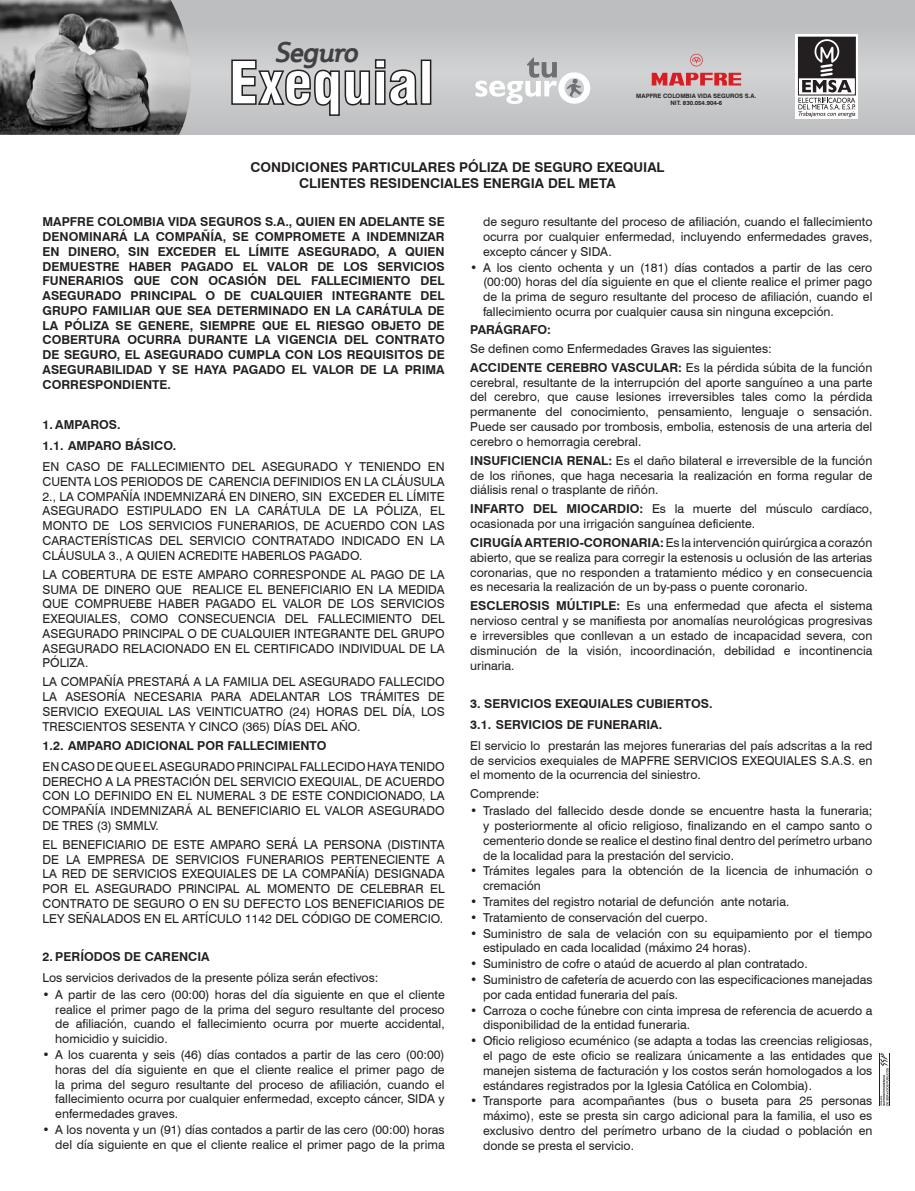
<style>
.page{position:relative;width:915px;height:1191px;background:#fff}
.page>*{position:absolute;margin:0;border:0;box-sizing:border-box;transform-origin:0 0}
.t1{font:900 condensed 58.2px "Swiss 721 BT";color:#fff}
.t2{font:italic 700 27.15px "Steinem";color:#414042}
.t3{font:700 13.5px/16.2px "Swiss 721 BT";color:#231f20;text-align:center}
.t4{font:12.3px/14.7px "Swiss 721 BT";color:#231f20;text-align:justify}
.t5{font:700 12.3px/14.7px "Swiss 721 BT";color:#231f20}
.t6{font:700 6px/6.8px "Swiss 721 BT";color:#231f20;text-align:center}
.s1{font-weight:700}
</style>
<div class="page">
<div style="left:0;top:0;width:914px;height:135px;background:linear-gradient(to bottom,#c1c3c5,#c9cacc)"></div>
<img style="left:0;top:0;width:191px;height:135px">
<svg style="left:230px;top:58px;width:188px;height:59px;background:#b1b1b3"></svg>
<div style="left:420px;top:60px;width:11px;height:45px;border:2px solid #231f20"></div>
<svg style="left:475px;top:58px;width:115px;height:46px"></svg>
<svg style="left:795px;top:34px;width:63px;height:85px"></svg>
<div style="left:798px;top:37px;width:57px;height:41px;background:#231f20"></div>
<svg style="left:801px;top:39px;width:50px;height:53px"></svg>
<svg style="left:798px;top:98px;width:57px;height:19px"></svg>
<svg style="left:651px;top:73px;width:89px;height:12px"></svg>
<svg style="left:690px;top:54px;width:12px;height:12px"></svg>
<hr style="left:879px;top:1053px;width:1px;height:53px;background:#231f20">
<hr style="left:888px;top:1053px;width:1px;height:53px;background:#231f20">
<svg style="left:880px;top:1053px;width:8px;height:52px"></svg>
<h2 class="t2" style="left:275px;top:37px;width:84px">Seguro</h2>
<h1 class="t1" style="left:228px;top:48px;width:207px">Exequial</h1>
<p class="t6" style="left:636px;top:92px;width:122px">MAPFRE COLOMBIA VIDA SEGUROS S.A.<br>NIT. 830.054.904-6</p>
<p class="t3" style="left:250px;top:159px;width:415px">CONDICIONES PARTICULARES PÓLIZA DE SEGURO EXEQUIAL<br>CLIENTES RESIDENCIALES ENERGIA DEL META</p>
<p class="t5" style="left:43px;top:214px;width:403px;text-align:justify">MAPFRE COLOMBIA VIDA SEGUROS S.A., QUIEN EN ADELANTE SE DENOMINARÁ LA COMPAÑÍA, SE COMPROMETE A INDEMNIZAR EN DINERO, SIN EXCEDER EL LÍMITE ASEGURADO, A QUIEN DEMUESTRE HABER PAGADO EL VALOR DE LOS SERVICIOS FUNERARIOS QUE CON OCASIÓN DEL FALLECIMIENTO DEL ASEGURADO PRINCIPAL O DE CUALQUIER INTEGRANTE DEL GRUPO FAMILIAR QUE SEA DETERMINADO EN LA CARÁTULA DE LA PÓLIZA SE GENERE, SIEMPRE QUE EL RIESGO OBJETO DE COBERTURA OCURRA DURANTE LA VIGENCIA DEL CONTRATO DE SEGURO, EL ASEGURADO CUMPLA CON LOS REQUISITOS DE ASEGURABILIDAD Y SE HAYA PAGADO EL VALOR DE LA PRIMA CORRESPONDIENTE.</p>
<p class="t5" style="left:43px;top:414px;width:135px;line-height:21.1px">1. AMPAROS.<br>1.1. AMPARO BÁSICO.</p>
<p class="t4" style="left:43px;top:459px;width:403px">EN CASO DE FALLECIMIENTO DEL ASEGURADO Y TENIENDO EN CUENTA LOS PERIODOS DE CARENCIA DEFINIDIOS EN LA CLÁUSULA 2., LA COMPAÑÍA INDEMNIZARÁ EN DINERO, SIN EXCEDER EL LÍMITE ASEGURADO ESTIPULADO EN LA CARÁTULA DE LA PÓLIZA, EL MONTO DE LOS SERVICIOS FUNERARIOS, DE ACUERDO CON LAS CARACTERÍSTICAS DEL SERVICIO CONTRATADO INDICADO EN LA CLÁUSULA 3., A QUIEN ACREDITE HABERLOS PAGADO.</p>
<p class="t4" style="left:43px;top:567px;width:403px">LA COBERTURA DE ESTE AMPARO CORRESPONDE AL PAGO DE LA SUMA DE DINERO QUE REALICE EL BENEFICIARIO EN LA MEDIDA QUE COMPRUEBE HABER PAGADO EL VALOR DE LOS SERVICIOS EXEQUIALES, COMO CONSECUENCIA DEL FALLECIMIENTO DEL ASEGURADO PRINCIPAL O DE CUALQUIER INTEGRANTE DEL GRUPO ASEGURADO RELACIONADO EN EL CERTIFICADO INDIVIDUAL DE LA PÓLIZA.</p>
<p class="t4" style="left:43px;top:674px;width:403px">LA COMPAÑÍA PRESTARÁ A LA FAMILIA DEL ASEGURADO FALLECIDO LA ASESORÍA NECESARIA PARA ADELANTAR LOS TRÁMITES DE SERVICIO EXEQUIAL LAS VEINTICUATRO (24) HORAS DEL DÍA, LOS TRESCIENTOS SESENTA Y CINCO (365) DÍAS DEL AÑO.</p>
<p class="t5" style="left:43px;top:738px;width:285px">1.2. AMPARO ADICIONAL POR FALLECIMIENTO</p>
<p class="t4" style="left:43px;top:759px;width:403px">EN CASO DE QUE EL ASEGURADO PRINCIPAL FALLECIDO HAYA TENIDO DERECHO A LA PRESTACIÓN DEL SERVICIO EXEQUIAL, DE ACUERDO CON LO DEFINIDO EN EL NUMERAL 3 DE ESTE CONDICIONADO, LA COMPAÑÍA INDEMNIZARÁ AL BENEFICIARIO EL VALOR ASEGURADO DE TRES (3) SMMLV.</p>
<p class="t4" style="left:43px;top:837px;width:403px">EL BENEFICIARIO DE ESTE AMPARO SERÁ LA PERSONA (DISTINTA DE LA EMPRESA DE SERVICIOS FUNERARIOS PERTENECIENTE A LA RED DE SERVICIOS EXEQUIALES DE LA COMPAÑÍA) DESIGNADA POR EL ASEGURADO PRINCIPAL AL MOMENTO DE CELEBRAR EL CONTRATO DE SEGURO O EN SU DEFECTO LOS BENEFICIARIOS DE LEY SEÑALADOS EN EL ARTÍCULO 1142 DEL CÓDIGO DE COMERCIO.</p>
<p class="t5" style="left:43px;top:949px;width:168px">2. PERÍODOS DE CARENCIA</p>
<p class="t4" style="left:43px;top:970px;width:337px">Los servicios derivados de la presente póliza serán efectivos:</p>
<p class="t4" style="left:55px;top:987px;width:391px;text-indent:-13px">• A partir de las cero (00:00) horas del día siguiente en que el cliente realice el primer pago de la prima del seguro resultante del proceso de afiliación, cuando el fallecimiento ocurra por muerte accidental, homicidio y suicidio.</p>
<p class="t4" style="left:55px;top:1047px;width:391px;text-indent:-13px">• A los cuarenta y seis (46) días contados a partir de las cero (00:00) horas del día siguiente en que el cliente realice el primer pago de la prima del seguro resultante del proceso de afiliación, cuando el fallecimiento ocurra por cualquier enfermedad, excepto cáncer, SIDA y enfermedades graves.</p>
<p class="t4" style="left:43px;top:1122px;width:403px;text-align:right">• A los noventa y un (91) días contados a partir de las cero (00:00) horas del día siguiente en que el cliente realice el primer pago de la prima</p>
<p class="t4" style="left:483px;top:214px;width:391px">de seguro resultante del proceso de afiliación, cuando el fallecimiento ocurra por cualquier enfermedad, incluyendo enfermedades graves, excepto cáncer y SIDA.</p>
<p class="t4" style="left:483px;top:260px;width:391px;text-indent:-13px">• A los ciento ochenta y un (181) días contados a partir de las cero (00:00) horas del día siguiente en que el cliente realice el primer pago de la prima de seguro resultante del proceso de afiliación, cuando el fallecimiento ocurra por cualquier causa sin ninguna excepción.</p>
<p class="t5" style="left:470px;top:322px;width:82px">PARÁGRAFO:</p>
<p class="t4" style="left:470px;top:339px;width:403px;line-height:19px">Se definen como Enfermedades Graves las siguientes:<br><span class="s1">ACCIDENTE CEREBRO VASCULAR:</span> Es la pérdida súbita de la función</p>
<p class="t4" style="left:470px;top:375px;width:403px">cerebral, resultante de la interrupción del aporte sanguíneo a una parte del cerebro, que cause lesiones irreversibles tales como la pérdida permanente del conocimiento, pensamiento, lenguaje o sensación.<br>Puede ser causado por trombosis, embolia, estenosis de una arteria del cerebro o hemorragia cerebral.</p>
<p class="t4" style="left:470px;top:453px;width:403px"><span class="s1">INSUFICIENCIA RENAL:</span> Es el daño bilateral e irreversible de la función de los riñones, que haga necesaria la realización en forma regular de diálisis renal o trasplante de riñón.</p>
<p class="t4" style="left:470px;top:501px;width:403px"><span class="s1">INFARTO DEL MIOCARDIO:</span> Es la muerte del músculo cardíaco, ocasionada por una irrigación sanguínea deficiente.</p>
<p class="t4" style="left:470px;top:535px;width:403px"><span class="s1">CIRUGÍA ARTERIO-CORONARIA:</span> Es la intervención quirúrgica a corazón abierto, que se realiza para corregir la estenosis u oclusión de las arterias coronarias, que no responden a tratamiento médico y en consecuencia es necesaria la realización de un by-pass o puente coronario.</p>
<p class="t4" style="left:470px;top:598px;width:403px"><span class="s1">ESCLEROSIS MÚLTIPLE:</span> Es una enfermedad que afecta el sistema nervioso central y se manifiesta por anomalías neurológicas progresivas e irreversibles que conllevan a un estado de incapacidad severa, con disminución de la visión, incoordinación, debilidad e incontinencia urinaria.</p>
<p class="t5" style="left:470px;top:692px;width:244px;line-height:21.1px">3. SERVICIOS EXEQUIALES CUBIERTOS.<br>3.1. SERVICIOS DE FUNERARIA.</p>
<p class="t4" style="left:470px;top:738px;width:403px">El servicio lo prestarán las mejores funerarias del país adscritas a la red de servicios exequiales de MAPFRE SERVICIOS EXEQUIALES S.A.S. en el momento de la ocurrencia del siniestro.</p>
<p class="t4" style="left:470px;top:786px;width:71px">Comprende:</p>
<p class="t4" style="left:483px;top:803px;width:391px;text-indent:-13px">• Traslado del fallecido desde donde se encuentre hasta la funeraria; y posteriormente al oficio religioso, finalizando en el campo santo o cementerio donde se realice el destino final dentro del perímetro urbano de la localidad para la prestación del servicio.</p>
<p class="t4" style="left:483px;top:863px;width:391px;text-indent:-13px">• Trámites legales para la obtención de la licencia de inhumación o cremación</p>
<p class="t4" style="left:470px;top:894px;width:320px">• Tramites del registro notarial de defunción ante notaria.</p>
<p class="t4" style="left:470px;top:910px;width:239px">• Tratamiento de conservación del cuerpo.</p>
<p class="t4" style="left:483px;top:925px;width:391px;text-indent:-13px">• Suministro de sala de velación con su equipamiento por el tiempo estipulado en cada localidad (máximo 24 horas).</p>
<p class="t4" style="left:470px;top:956px;width:339px">• Suministro de cofre o ataúd de acuerdo al plan contratado.</p>
<p class="t4" style="left:483px;top:972px;width:391px;text-indent:-13px">• Suministro de cafetería de acuerdo con las especificaciones manejadas por cada entidad funeraria del país.</p>
<p class="t4" style="left:483px;top:1002px;width:391px;text-indent:-13px">• Carroza o coche fúnebre con cinta impresa de referencia de acuerdo a disponibilidad de la entidad funeraria.</p>
<p class="t4" style="left:483px;top:1033px;width:391px;text-indent:-13px">• Oficio religioso ecuménico (se adapta a todas las creencias religiosas, el pago de este oficio se realizara únicamente a las entidades que manejen sistema de facturación y los costos serán homologados a los estándares registrados por la Iglesia Católica en Colombia).</p>
<p class="t4" style="left:483px;top:1093px;width:391px;text-indent:-13px">• Transporte para acompañantes (bus o buseta para 25 personas máximo), este se presta sin cargo adicional para la familia, el uso es exclusivo dentro del perímetro urbano de la ciudad o población en donde se presta el servicio.</p>
</div>
